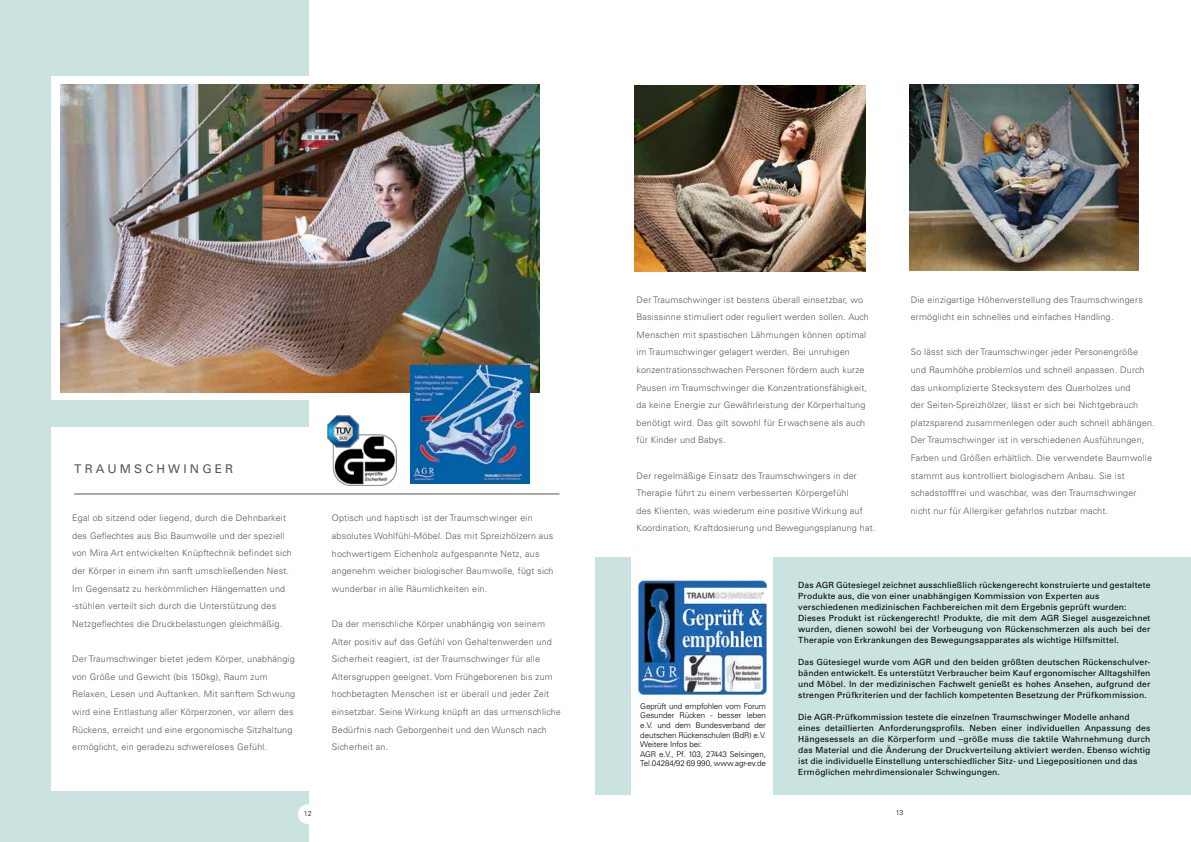
<style>
.page{position:relative;width:1191px;height:842px;background:#fff}
.page>*{position:absolute;margin:0;border:0;box-sizing:border-box;transform-origin:0 0}
.t1{font:12px "Univers LT Std";letter-spacing:.26em;color:#555}
.t2{font:300 9px/17.6px "Univers LT Std";letter-spacing:.02em;color:#555}
.t3{font:8.5px/11px "Univers LT Std";letter-spacing:.015em;color:#000}
.t4{font:300 8px/9.6px "Univers LT Std";letter-spacing:-.01em;color:#000}
.t5{font:300 7px "Univers LT Std";color:#000}
</style>
<div class="page">
<div style="left:595px;top:557px;width:596px;height:237px;background:#cae3e1"></div>
<div style="left:631px;top:557px;width:142px;height:237px;background:#fff"></div>
<img style="left:638px;top:581px;width:129px;height:113px">
<img style="left:634px;top:85px;width:231px;height:186px">
<img style="left:910px;top:84px;width:229px;height:186px">
<div style="left:0;top:0;width:308px;height:842px;background:#cae3e1"></div>
<div style="left:52px;top:428px;width:261px;height:363px;background:#fff"></div>
<div style="left:52px;top:77px;width:498px;height:323px;background:#fff"></div>
<img style="left:61px;top:85px;width:479px;height:307px">
<hr style="left:74px;top:494px;width:485px;height:1px;background:#555">
<img style="left:410px;top:365px;width:119px;height:118px">
<img style="left:327px;top:415px;width:69px;height:70px">
<div style="left:298px;top:804px;width:20px;height:20px;background:#fff;border-radius:50%"></div>
<h1 class="t1" style="left:74px;top:462px;width:161px">TRAUMSCHWINGER</h1>
<p class="t2" style="left:72px;top:509px;width:221px">Egal ob sitzend oder liegend, durch die Dehnbarkeit des Geflechtes aus Bio Baumwolle und der speziell von Mira Art entwickelten Knüpftechnik befindet sich der Körper in einem ihn sanft umschließenden Nest.<br>Im Gegensatz zu herkömmlichen Hängematten und -stühlen verteilt sich durch die Unterstützung des Netzgeflechtes die Druckbelastungen gleichmäßig.</p>
<p class="t2" style="left:72px;top:650px;width:224px">Der Traumschwinger bietet jedem Körper, unabhängig von Größe und Gewicht (bis 150kg), Raum zum Relaxen, Lesen und Auftanken. Mit sanftem Schwung wird eine Entlastung aller Körperzonen, vor allem des Rückens, erreicht und eine ergonomische Sitzhaltung ermöglicht, ein geradezu schwereloses Gefühl.</p>
<p class="t2" style="left:332px;top:509px;width:223px">Optisch und haptisch ist der Traumschwinger ein absolutes Wohlfühl-Möbel. Das mit Spreizhölzern aus hochwertigem Eichenholz aufgespannte Netz, aus angenehm weicher biologischer Baumwolle, fügt sich wunderbar in alle Räumlichkeiten ein.</p>
<p class="t2" style="left:332px;top:615px;width:230px">Da der menschliche Körper unabhängig von seinem Alter positiv auf das Gefühl von Gehaltenwerden und Sicherheit reagiert, ist der Traumschwinger für alle Altersgruppen geeignet. Vom Frühgeborenen bis zum hochbetagten Menschen ist er überall und jeder Zeit einsetzbar. Seine Wirkung knüpft an das urmenschliche Bedürfnis nach Geborgenheit und den Wunsch nach Sicherheit an.</p>
<p class="t2" style="left:636px;top:291px;width:234px">Der Traumschwinger ist bestens überall einsetzbar, wo Basissinne stimuliert oder reguliert werden sollen. Auch Menschen mit spastischen Lähmungen können optimal im Traumschwinger gelagert werden. Bei unruhigen konzentrationsschwachen Personen fördern auch kurze Pausen im Traumschwinger die Konzentrationsfähigkeit, da keine Energie zur Gewährleistung der Körperhaltung benötigt wird. Das gilt sowohl für Erwachsene als auch für Kinder und Babys.</p>
<p class="t2" style="left:636px;top:467px;width:240px">Der regelmäßige Einsatz des Traumschwingers in der Therapie führt zu einem verbesserten Körpergefühl<br>des Klienten, was wiederum eine positive Wirkung auf Koordination, Kraftdosierung und Bewegungsplanung hat.</p>
<p class="t2" style="left:910px;top:291px;width:233px">Die einzigartige Höhenverstellung des Traumschwingers ermöglicht ein schnelles und einfaches Handling.</p>
<p class="t2" style="left:910px;top:343px;width:246px">So lässt sich der Traumschwinger jeder Personengröße und Raumhöhe problemlos und schnell anpassen. Durch das unkomplizierte Stecksystem des Querholzes und<br>der Seiten-Spreizhölzer, lässt er sich bei Nichtgebrauch platzsparend zusammenlegen oder auch schnell abhängen.<br>Der Traumschwinger ist in verschiedenen Ausführungen, Farben und Größen erhältlich. Die verwendete Baumwolle stammt aus kontrolliert biologischem Anbau. Sie ist schadstofffrei und waschbar, was den Traumschwinger nicht nur für Allergiker gefahrlos nutzbar macht.</p>
<p class="t4" style="left:640px;top:701px;width:127px">Geprüft und empfohlen vom Forum<br>Gesunder Rücken - besser leben e.V. und dem Bundesverband der deutschen Rückenschulen (BdR) e.V.<br>Weitere Infos bei:<br>AGR e.V., Pf. 103, 27443 Selsingen,<br>Tel.04284/92 69 990, www.agr-ev.de</p>
<p class="t3" style="left:798px;top:579px;width:354px">Das AGR Gütesiegel zeichnet ausschließlich rückengerecht konstruierte und gestaltete Produkte aus, die von einer unabhängigen Kommission von Experten aus verschiedenen medizinischen Fachbereichen mit dem Ergebnis geprüft wurden:<br>Dieses Produkt ist rückengerecht! Produkte, die mit dem AGR Siegel ausgezeichnet wurden, dienen sowohl bei der Vorbeugung von Rückenschmerzen als auch bei der Therapie von Erkrankungen des Bewegungsapparates als wichtige Hilfsmittel.</p>
<p class="t3" style="left:798px;top:656px;width:354px;text-align:justify">Das Gütesiegel wurde vom AGR und den beiden größten deutschen Rückenschulver&shy;bänden entwickelt. Es unterstützt Verbraucher beim Kauf ergonomischer Alltagshilfen und Möbel. In der medizinischen Fachwelt genießt es hohes Ansehen, aufgrund der strengen Prüfkriterien und der fachlich kompetenten Besetzung der Prüfkommission.</p>
<p class="t3" style="left:798px;top:711px;width:353px">Die AGR-Prüfkommission testete die einzelnen Traumschwinger Modelle anhand eines detaillierten Anforderungsprofils. Neben einer individuellen Anpassung des Hängesessels an die Körperform und –größe muss die taktile Wahrnehmung durch das Material und die Änderung der Druckverteilung aktiviert werden. Ebenso wichtig ist die individuelle Einstellung unterschiedlicher Sitz- und Liegepositionen und das Ermöglichen mehrdimensionaler Schwingungen.</p>
<p class="t5" style="left:304px;top:809px;width:9px">12</p>
<p class="t5" style="left:895px;top:808px;width:9px">13</p>
</div>
